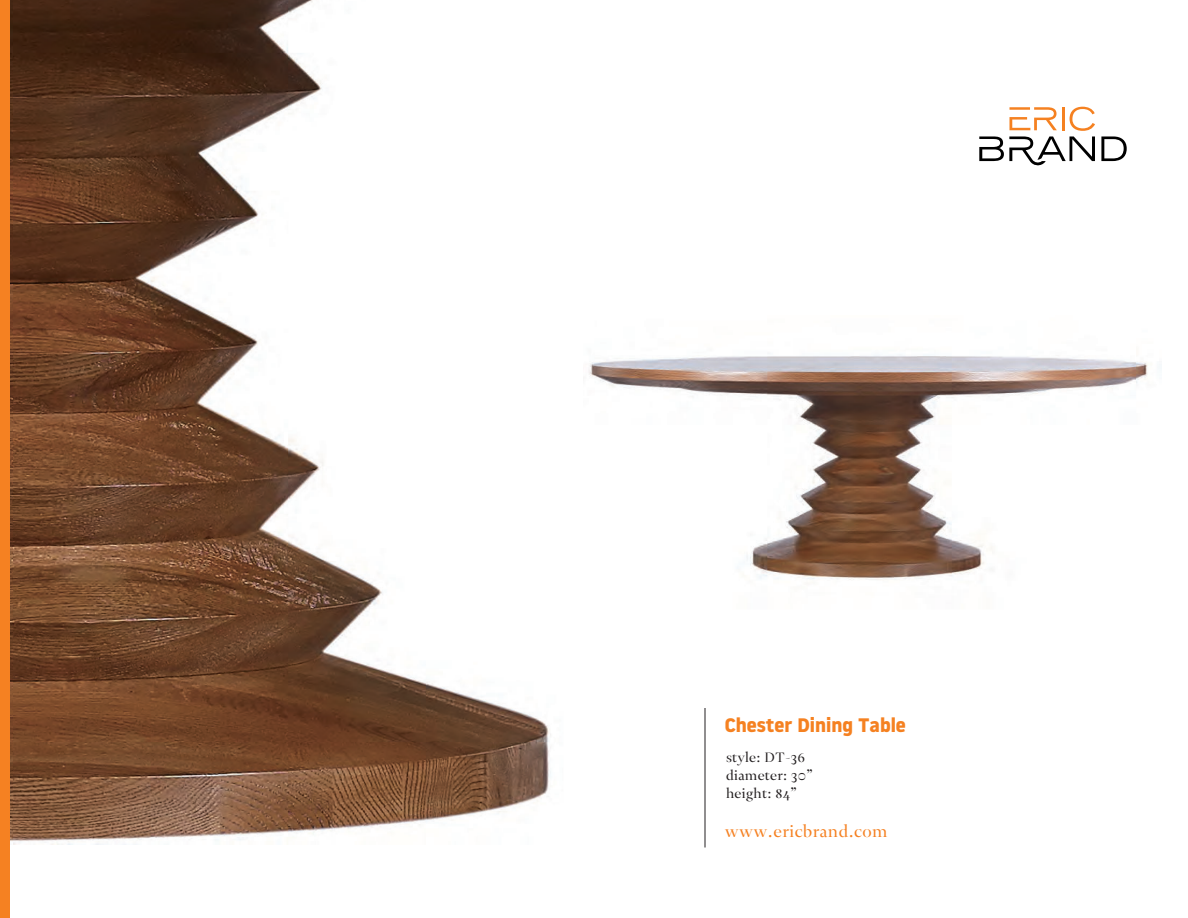
<style>
.page{position:relative;width:1188px;height:918px;background:#fff}
.page>*{position:absolute;margin:0;border:0;box-sizing:border-box;transform-origin:0 0}
.t1{font:700 19.5px "Noway";color:#f58121}
.t2{font:16.5px "Novela Display";letter-spacing:.025em;color:#f58122}
.t3{font:13.5px/18px "Novela Display";letter-spacing:.015em;color:#231f20}
</style>
<div class="page">
<img style="left:9px;top:0;width:1104px;height:844px">
<hr style="left:705px;top:708px;width:1px;height:139px;background:#231f20">
<svg style="left:979px;top:107px;width:116px;height:60px"></svg>
<svg style="left:1101px;top:136px;width:26px;height:25px"></svg>
<img style="left:583px;top:240px;width:565px;height:406px">
<div style="left:0;top:0;width:9px;height:918px;background:#f58122"></div>
<h1 class="t1" style="left:725px;top:717px;width:183px">Chester Dining Table</h1>
<p class="t3" style="left:726px;top:749px;width:88px">style: DT-36 diameter: 30” height: 84”</p>
<p class="t2" style="left:725px;top:824px;width:164px">www.ericbrand.com</p>
</div>
